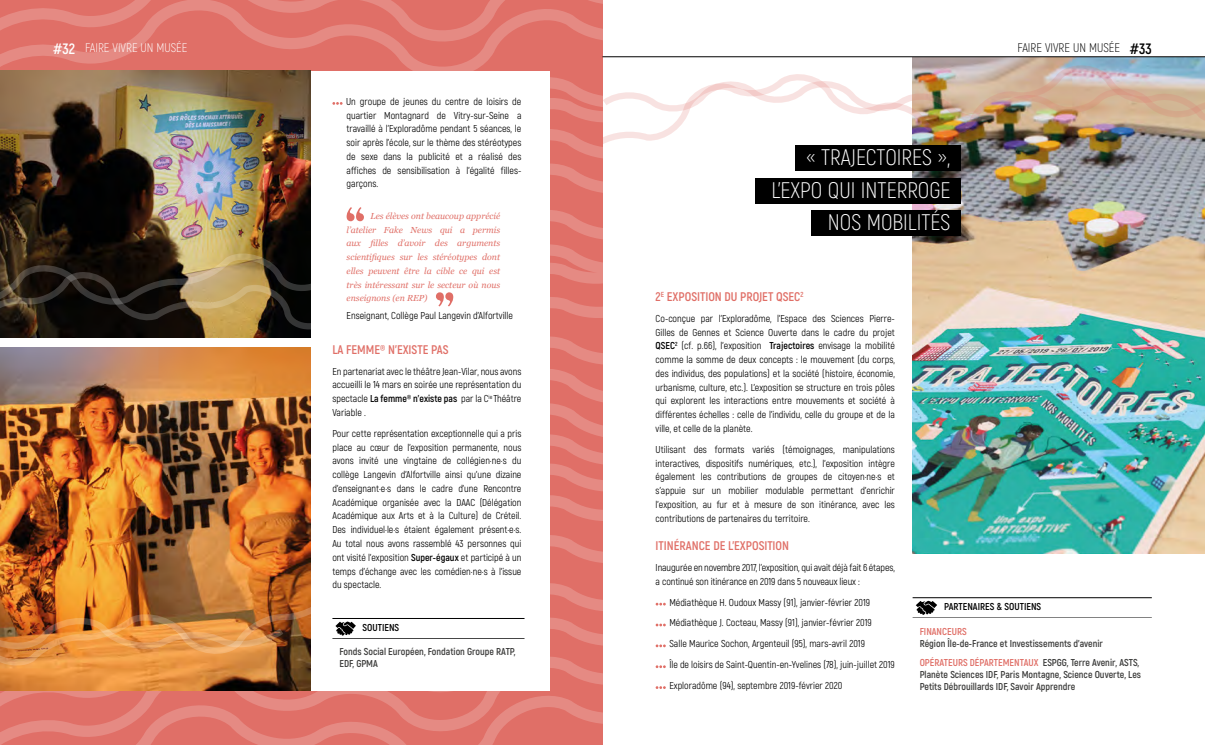
<style>
.page{position:relative;width:1205px;height:745px;background:#fff}
.page>*{position:absolute;margin:0;border:0;box-sizing:border-box;transform-origin:0 0}
.t1{font:300 22.5px/32.5px "Akrobat";color:#fff;text-align:right}
.t2{font:700 12.5px "Akrobat";color:#e06f67}
.t3{font:300 12.5px "Akrobat";color:#000}
.t4{font:300 12.5px "Akrobat";color:#fff}
.t5{font:10px/13.8px "Akrobat";color:#000;text-align:justify}
.t6{font:700 10px/12px "Akrobat";color:#3c3c3b}
.t7{font:700 10px "Akrobat";color:#000}
.t8{font:700 10px "Akrobat";color:#e06f67}
.t9{font:italic 8.75px/13.8px "Georgia";color:#e06f67;text-align:justify}
.s1{font-weight:700;font-size:15px}
.s2{font-weight:700}
.s3{color:#e06f67}
</style>
<div class="page">
<svg style="left:0;top:47px;width:602px;height:25px;background:#de736b"></svg>
<svg style="left:0;top:0;width:602px;height:47px;background:#e1776f"></svg>
<svg style="left:0;top:688px;width:602px;height:56px;background:#e1786f"></svg>
<svg style="left:550px;top:622px;width:52px;height:66px;background:#e17870"></svg>
<svg style="left:550px;top:520px;width:52px;height:102px;background:#e1756d"></svg>
<svg style="left:550px;top:444px;width:52px;height:76px;background:#e27a72"></svg>
<svg style="left:550px;top:301px;width:52px;height:137px;background:#e17870"></svg>
<svg style="left:550px;top:220px;width:52px;height:81px;background:#e27972"></svg>
<svg style="left:550px;top:164px;width:52px;height:56px;background:#e1766e"></svg>
<svg style="left:550px;top:72px;width:52px;height:92px;background:#e17972"></svg>
<div style="left:0;top:71px;width:549px;height:619px;background:#fff"></div>
<svg style="left:332px;top:102px;width:10px;height:3px"></svg>
<svg style="left:347px;top:207px;width:17px;height:14px"></svg>
<svg style="left:436px;top:292px;width:17px;height:14px"></svg>
<img style="left:0;top:347px;width:310px;height:343px">
<img style="left:912px;top:57px;width:293px;height:496px">
<img style="left:0;top:71px;width:310px;height:266px">
<hr style="left:332px;top:617px;width:192px;height:1px;background:#000">
<svg style="left:656px;top:602px;width:10px;height:3px"></svg>
<svg style="left:656px;top:623px;width:10px;height:3px"></svg>
<svg style="left:656px;top:644px;width:10px;height:2px"></svg>
<svg style="left:656px;top:665px;width:10px;height:2px"></svg>
<svg style="left:656px;top:686px;width:10px;height:2px"></svg>
<div style="left:795px;top:145px;width:166px;height:26px;background:#000"></div>
<div style="left:755px;top:178px;width:206px;height:25px;background:#000"></div>
<div style="left:812px;top:210px;width:149px;height:26px;background:#000"></div>
<hr style="left:912px;top:617px;width:240px;height:1px;background:#000">
<hr style="left:912px;top:597px;width:240px;height:1px;background:#000">
<svg style="left:916px;top:600px;width:21px;height:14px"></svg>
<hr style="left:602px;top:56px;width:603px;height:1px;background:#000">
<svg style="left:0;top:250px;width:311px;height:81px;background:#463a26"></svg>
<img style="left:0;top:587px;width:356px;height:80px">
<img style="left:592px;top:64px;width:613px;height:86px">
<p class="t4" style="left:53px;top:40px;width:136px"><span class="s1">#32</span> FAIRE VIVRE UN MUSÉE</p>
<p class="t5" style="left:346px;top:94px;width:177px">Un groupe de jeunes du centre de loisirs de quartier Montagnard de Vitry-sur-Seine a travaillé à l’Exploradôme pendant 5 séances, le soir après l’école, sur le thème des stéréotypes de sexe dans la publicité et a réalisé des affiches de sensibilisation à l’égalité filles&shy;garçons.</p>
<p class="t9" style="left:347px;top:208px;width:155px;text-indent:24px">Les élèves ont beaucoup apprécié l’atelier Fake News qui a permis aux filles d’avoir des arguments scientifiques sur les stéréotypes dont elles peuvent être la cible ce qui est très intéressant sur le secteur où nous enseignons (en REP)</p>
<p class="t5" style="left:347px;top:308px;width:168px">Enseignant, Collège Paul Langevin d’Alfortville</p>
<p class="t2" style="left:332px;top:341px;width:118px">LA FEMME® N’EXISTE PAS</p>
<p class="t5" style="left:332px;top:364px;width:191px">En partenariat avec le théâtre Jean-Vilar, nous avons accueilli le 14 mars en soirée une représentation du spectacle <span class="s2">La femme® n’existe pas</span> par la C<sup>ie</sup> Théâtre Variable .</p>
<p class="t5" style="left:332px;top:426px;width:190px">Pour cette représentation exceptionnelle qui a pris place au cœur de l’exposition permanente, nous avons invité une vingtaine de collégien·ne·s du collège Langevin d’Alfortville ainsi qu’une dizaine d’enseignant·e·s dans le cadre d’une Rencontre Académique organisée avec la DAAC (Délégation Académique aux Arts et à la Culture) de Créteil.<br>Des individuel·le·s étaient également présent·e·s.<br>Au total nous avons rassemblé 43 personnes qui ont visité l’exposition <span class="s2">Super-égaux</span> et participé à un temps d’échange avec les comédien·ne·s à l’issue du spectacle.</p>
<p class="t7" style="left:362px;top:620px;width:38px">SOUTIENS</p>
<p class="t6" style="left:339px;top:645px;width:177px">Fonds Social Européen, Fondation Groupe RATP,<br>EDF, GPMA</p>
<h1 class="t1" style="left:771px;top:141px;width:181px">« TRAJECTOIRES »,<br>L’EXPO QUI INTERROGE<br>NOS MOBILITÉS</h1>
<p class="t2" style="left:656px;top:288px;width:149px">2<sup>E</sup> EXPOSITION DU PROJET QSEC<sup>2</sup></p>
<p class="t5" style="left:656px;top:311px;width:241px">Co-conçue par l’Exploradôme, l’Espace des Sciences Pierre-Gilles de Gennes et Science Ouverte dans le cadre du projet <span class="s2">QSEC</span><sup>2</sup> (cf. p.66), l’exposition <span class="s2">Trajectoires</span> envisage la mobilité comme la somme de deux concepts : le mouvement (du corps, des individus, des populations) et la société (histoire, économie, urbanisme, culture, etc.). L’exposition se structure en trois pôles qui explorent les interactions entre mouvements et société à différentes échelles : celle de l’individu, celle du groupe et de la ville, et celle de la planète.</p>
<p class="t5" style="left:656px;top:442px;width:241px">Utilisant des formats variés (témoignages, manipulations interactives, dispositifs numériques, etc.), l’exposition intègre également les contributions de groupes de citoyen·ne·s et s’appuie sur un mobilier modulable permettant d’enrichir l’exposition, au fur et à mesure de son itinérance, avec les contributions de partenaires du territoire.</p>
<p class="t3" style="left:1017px;top:40px;width:136px">FAIRE VIVRE UN MUSÉE <span class="s1">#33</span></p>
<p class="t2" style="left:656px;top:537px;width:135px">ITINÉRANCE DE L’EXPOSITION</p>
<p class="t5" style="left:656px;top:560px;width:241px">Inaugurée en novembre 2017, l’exposition, qui avait déjà fait 6 étapes, a continué son itinérance en 2019 dans 5 nouveaux lieux :</p>
<p class="t5" style="left:669px;top:591px;width:227px;line-height:20.9px;text-align:left">Médiathèque H. Oudoux Massy (91), janvier-février 2019<br>Médiathèque J. Cocteau, Massy (91), janvier-février 2019<br>Salle Maurice Sochon, Argenteuil (95), mars-avril 2019<br>Île de loisirs de Saint-Quentin-en-Yvelines (78), juin-juillet 2019<br>Exploradôme (94), septembre 2019-février 2020</p>
<p class="t7" style="left:944px;top:600px;width:99px">PARTENAIRES &amp; SOUTIENS</p>
<p class="t8" style="left:919px;top:624px;width:48px">FINANCEURS</p>
<p class="t6" style="left:919px;top:633px;width:221px;line-height:19.1px">Région Île-de-France et Investissements d’avenir<br><span class="s3">OPÉRATEURS DÉPARTEMENTAUX</span> ESPGG, Terre Avenir, ASTS,</p>
<p class="t6" style="left:919px;top:667px;width:223px">Planète Sciences IDF, Paris Montagne, Science Ouverte, Les<br>Petits Débrouillards IDF, Savoir Apprendre</p>
</div>
